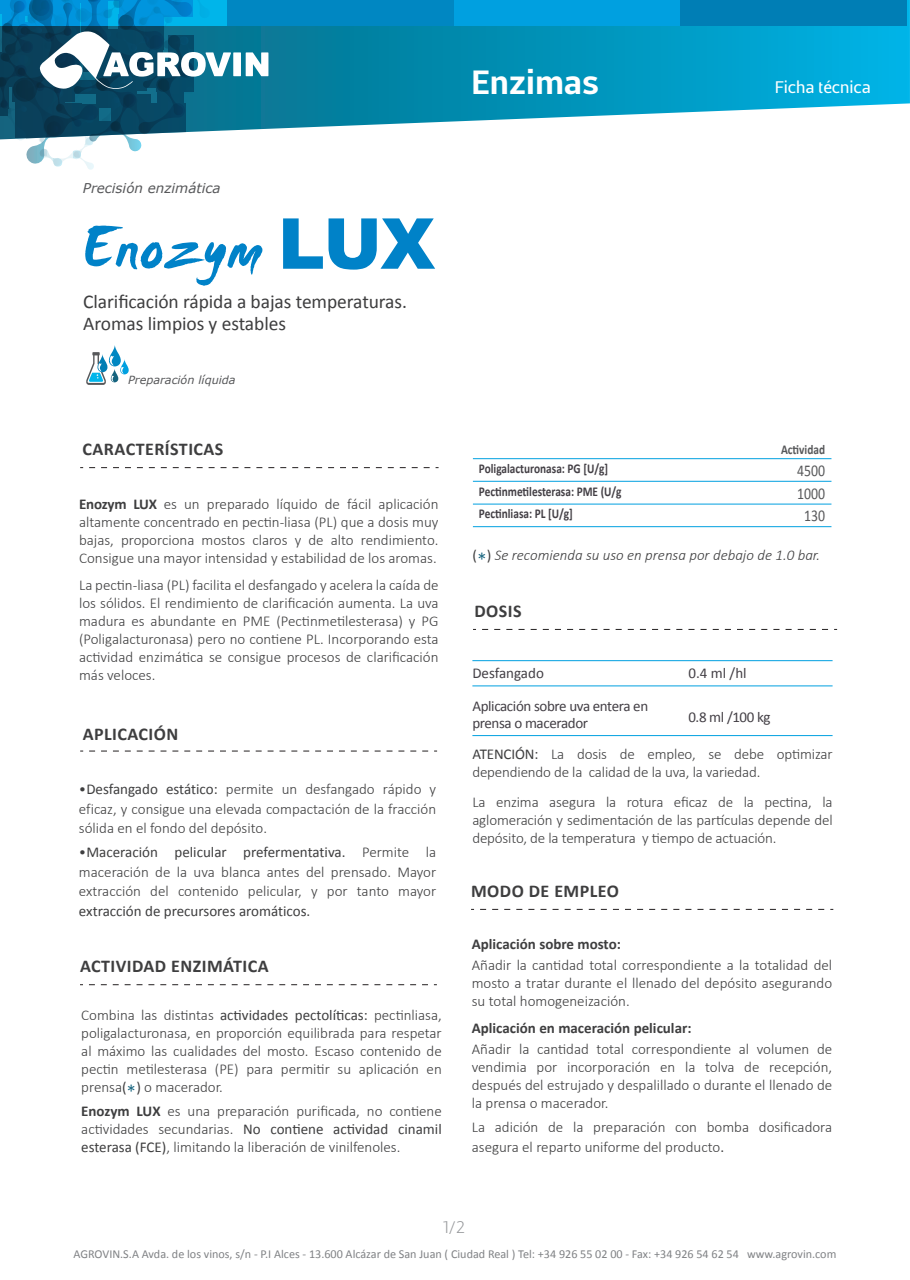
<style>
.page{position:relative;width:910px;height:1280px;background:#fff}
.page>*{position:absolute;margin:0;border:0;box-sizing:border-box;transform-origin:0 0}
.t1{font:63.15px "Smudger Let Plain";color:#0082c8}
.t2{font:700 33px "Centuma";letter-spacing:.01em;color:#fff}
.t3{font:19.5px/22.2px "Calibri";letter-spacing:-.005em;color:#3e3e3f}
.t4{font:700 18px "Calibri";letter-spacing:.025em;color:#3e3e3f}
.t5{font:16.5px "Centuma";letter-spacing:-.01em;color:#fff}
.t6{font:16.5px/22.5px "Calibri";color:#57585a;text-align:center;scale:.84 1}
.t7{font:300 16.5px "Centuma";color:#939598}
.t8{font:300 15px/18px "Calibri";color:#3e3e3f;text-align:justify}
.t9{font:15px/16.5px "Calibri";letter-spacing:-.025em;color:#433f45}
.t10{font:700 15px "Calibri";color:#3e3e3f}
.t11{font:italic 300 15px "Calibri";color:#3e3e3f}
.t12{font:15px "Calibri";color:#3e3e3f}
.t13{font:15px "Calibri";color:#433f45}
.t14{font:700 13.5px/22.5px "Calibri";color:#433f45;scale:.84 1}
.t15{font:italic 13.5px "Verdana";color:#57585a}
.t16{font:700 13.5px "Calibri";color:#57585a;scale:.84 1}
.t17{font:12.15px "Calibri";color:#808285}
.t18{font:italic 11.25px "Verdana";color:#57585a}
.s1{font-family:"Arial";font-weight:900;font-size:70.2px}
.s2{font-weight:700}
.s3{font-weight:400}
.s4{font-size:19.5px;color:#15637e}
.s5{font-weight:400;font-style:normal}
.s6{font-style:normal;font-size:19.5px;color:#15637e}
</style>
<div class="page">
<hr style="left:472px;top:686px;width:361px;height:1px;background:#00a0e0">
<hr style="left:472px;top:660px;width:361px;height:1px;background:#00a0e0">
<hr style="left:472px;top:735px;width:361px;height:1px;background:#00a0e0">
<hr style="left:473px;top:481px;width:358px;height:1px;background:#00a0e0">
<hr style="left:473px;top:458px;width:358px;height:1px;background:#00a0e0">
<hr style="left:473px;top:504px;width:358px;height:1px;background:#00a0e0">
<hr style="left:473px;top:526px;width:358px;height:1px;background:#00a0e0">
<svg style="left:231px;top:0;width:679px;height:131px;background:#23a1c2"></svg>
<div style="left:680px;top:0;width:227px;height:26px;background:#007eb5"></div>
<div style="left:454px;top:0;width:226px;height:26px;background:#00a0e0"></div>
<div style="left:227px;top:0;width:227px;height:26px;background:#0087c2"></div>
<svg style="left:89px;top:751px;width:348px;height:1px"></svg>
<svg style="left:89px;top:467px;width:350px;height:1px"></svg>
<svg style="left:0;top:0;width:231px;height:170px"></svg>
<div style="left:233px;top:52px;width:8px;height:24px;background:#fff"></div>
<svg style="left:246px;top:52px;width:22px;height:24px"></svg>
<svg style="left:482px;top:629px;width:355px;height:1px"></svg>
<svg style="left:89px;top:984px;width:348px;height:1px"></svg>
<svg style="left:480px;top:909px;width:353px;height:1px"></svg>
<svg style="left:109px;top:345px;width:12px;height:21px"></svg>
<svg style="left:120px;top:359px;width:9px;height:15px"></svg>
<svg style="left:111px;top:369px;width:7px;height:13px"></svg>
<svg style="left:120px;top:367px;width:4px;height:7px"></svg>
<svg style="left:86px;top:352px;width:28px;height:33px"></svg>
<h2 class="t2" style="left:471px;top:59px;width:129px">Enzimas</h2>
<p class="t5" style="left:775px;top:76px;width:98px">Ficha técnica</p>
<p class="t15" style="left:83px;top:180px;width:139px">Precisión enzimática</p>
<h1 class="t1" style="left:81px;top:210px;width:356px">Enozym <span class="s1">LUX</span></h1>
<h3 class="t3" style="left:83px;top:290px;width:325px">Clarificación rápida a bajas temperaturas.<br>Aromas limpios y estables</h3>
<p class="t18" style="left:128px;top:372px;width:109px">Preparación líquida</p>
<p class="t4" style="left:83px;top:438px;width:142px">CARACTERÍSTICAS</p>
<p class="t8" style="left:79px;top:495px;width:361px"><span class="s2">Enozym LUX</span> es un preparado líquido de fácil aplicación altamente concentrado en pectin-liasa (PL) que a dosis muy bajas, proporciona mostos claros y de alto rendimiento.<br>Consigue una mayor intensidad y estabilidad de los aromas.</p>
<p class="t8" style="left:79px;top:576px;width:361px">La pectin-liasa (PL) facilita el desfangado y acelera la caída de los sólidos. El rendimiento de clarificación aumenta. La uva madura es abundante en PME (Pectinmetilesterasa) y PG (Poligalacturonasa) pero no contiene PL. Incorporando esta actividad enzimática se consigue procesos de clarificación más veloces.</p>
<p class="t4" style="left:83px;top:723px;width:97px">APLICACIÓN</p>
<p class="t8" style="left:79px;top:779px;width:359px;line-height:19.5px">•<span class="s3">Desfangado estático:</span> permite un desfangado rápido y eficaz, y consigue una elevada compactación de la fracción sólida en el fondo del depósito.</p>
<p class="t8" style="left:79px;top:842px;width:359px;line-height:19.5px">•<span class="s3">Maceración pelicular prefermentativa.</span> Permite la maceración de la uva blanca antes del prensado. Mayor extracción del contenido pelicular, y por tanto mayor</p>
<p class="t12" style="left:79px;top:901px;width:233px">extracción de precursores aromáticos.</p>
<p class="t4" style="left:80px;top:955px;width:190px">ACTIVIDAD ENZIMÁTICA</p>
<p class="t8" style="left:81px;top:1006px;width:362px">Combina las distintas <span class="s3">actividades pectolíticas:</span> pectinliasa, poligalacturonasa, en proporción equilibrada para respetar al máximo las cualidades del mosto. Escaso contenido de pectin metilesterasa (PE) para permitir su aplicación en prensa<span class="s3">(</span><span class="s4">*</span><span class="s3">)</span> o macerador.</p>
<p class="t8" style="left:81px;top:1102px;width:362px"><span class="s2">Enozym LUX</span> es una preparación purificada, no contiene actividades secundarias. <span class="s3">No contiene actividad cinamil esterasa (FCE)</span>, limitando la liberación de vinilfenoles.</p>
<p class="t14" style="left:479px;top:457px;width:171px">Poligalacturonasa: PG [U/g]<br>Pectinmetilesterasa: PME (U/g<br>Pectinliasa: PL [U/g]</p>
<p class="t16" style="left:781px;top:441px;width:54px">Actividad</p>
<p class="t6" style="left:797px;top:458px;width:35px">4500<br>1000<br>130</p>
<p class="t11" style="left:473px;top:546px;width:349px"><span class="s5">(</span><span class="s6">*</span><span class="s5">)</span> Se recomienda su uso en prensa por debajo de 1.0 bar.</p>
<p class="t4" style="left:474px;top:599px;width:49px">DOSIS</p>
<p class="t13" style="left:472px;top:664px;width:73px">Desfangado</p>
<p class="t9" style="left:688px;top:664px;width:60px">0.4 ml /hl</p>
<p class="t9" style="left:472px;top:697px;width:177px">Aplicación sobre uva entera en prensa o macerador</p>
<p class="t9" style="left:688px;top:708px;width:84px">0.8 ml /100 kg</p>
<p class="t8" style="left:472px;top:745px;width:362px"><span class="s3">ATENCIÓN:</span> La dosis de empleo, se debe optimizar dependiendo de la calidad de la uva, la variedad.</p>
<p class="t8" style="left:472px;top:793px;width:362px">La enzima asegura la rotura eficaz de la pectina, la aglomeración y sedimentación de las partículas depende del depósito, de la temperatura y tiempo de actuación.</p>
<p class="t4" style="left:471px;top:879px;width:149px">MODO DE EMPLEO</p>
<p class="t10" style="left:472px;top:935px;width:151px">Aplicación sobre mosto:</p>
<p class="t8" style="left:472px;top:956px;width:362px">Añadir la cantidad total correspondiente a la totalidad del mosto a tratar durante el llenado del depósito asegurando su total homogeneización.</p>
<p class="t10" style="left:472px;top:1019px;width:221px">Aplicación en maceración pelicular:</p>
<p class="t8" style="left:472px;top:1040px;width:362px">Añadir la cantidad total correspondiente al volumen de vendimia por incorporación en la tolva de recepción, después del estrujado y despalillado o durante el llenado de la prensa o macerador.</p>
<p class="t8" style="left:472px;top:1117px;width:362px;line-height:19.5px">La adición de la preparación con bomba dosificadora asegura el reparto uniforme del producto<span class="s3">.</span></p>
<p class="t7" style="left:443px;top:1216px;width:24px">1/2</p>
<p class="t17" style="left:73px;top:1246px;width:764px">AGROVIN.S.A Avda. de los vinos, s/n - P.I Alces - 13.600 Alcázar de San Juan ( Ciudad Real ) Tel: +34 926 55 02 00 - Fax: +34 926 54 62 54 www.agrovin.com</p>
</div>
